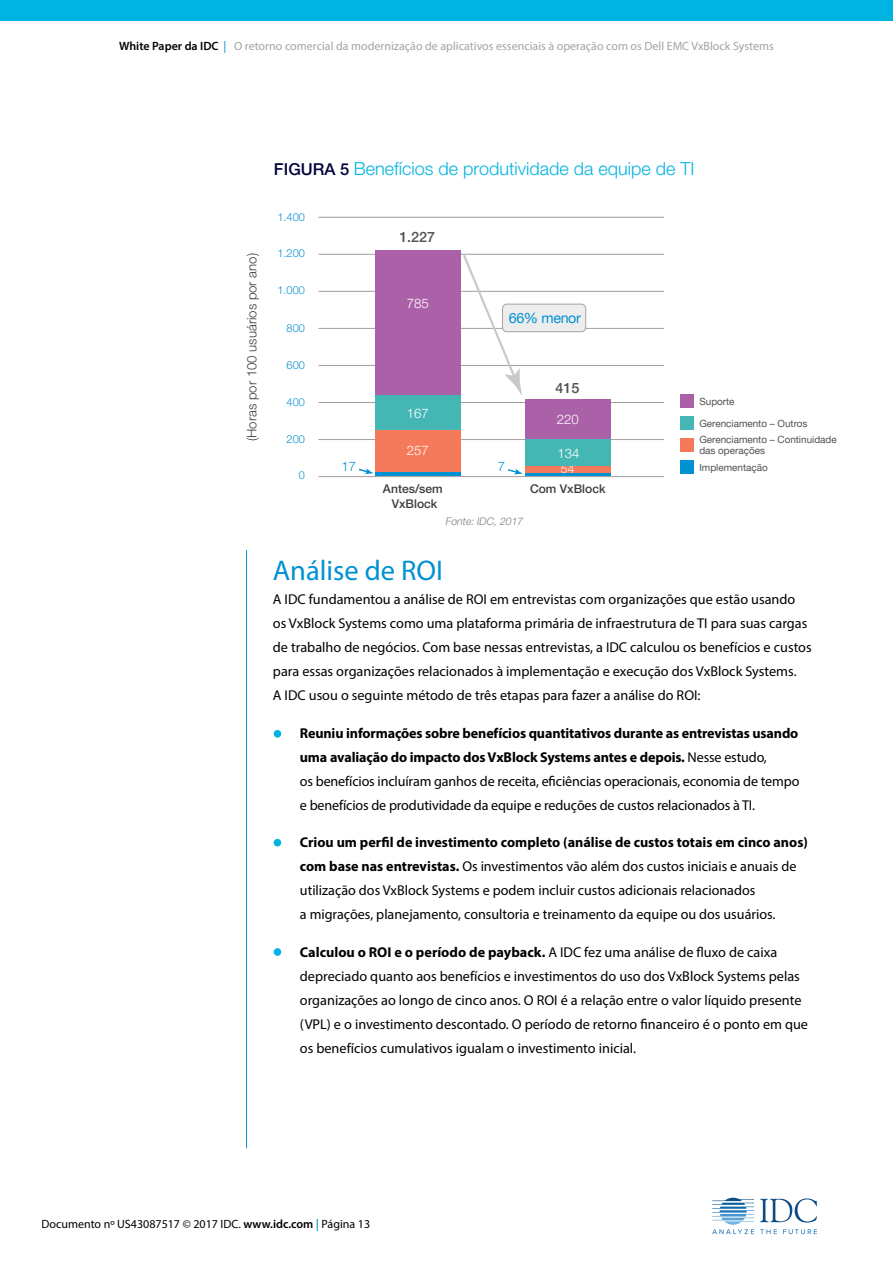
<style>
.page{position:relative;width:893px;height:1263px;background:#fff}
.page>*{position:absolute;margin:0;border:0;box-sizing:border-box;transform-origin:0 0}
.t1{font:28.5px "Myriad Pro";color:#0091d2}
.t2{font:300 18px "Helvetica Neue";color:#00b4e2}
.t3{font:14.25px/24px "Myriad Pro";color:#000}
.t4{font:500 14.25px "Helvetica Neue";color:#515251}
.t5{font:14.25px "Helvetica Neue";letter-spacing:-.025em;color:#0091d2}
.t6{font:300 13.2px "Helvetica Neue";color:#3d3d3d}
.t7{font:300 13.2px "Helvetica Neue";color:#fff}
.t8{font:300 13.2px "Helvetica Neue";color:#0091d2}
.t9{font:500 12.15px/14.5px "Helvetica Neue";color:#3d3d3d;text-align:center}
.t10{font:300 12.15px "Helvetica Neue";color:#fff}
.t11{font:12px "Myriad Pro";color:#a1a3a6}
.t12{font:12px "Myriad Pro";color:#000}
.t13{font:300 10.95px "Helvetica Neue";color:#0d91d0}
.t14{font:italic 300 10.5px "Helvetica Neue";color:#7c7e81}
.t15{font:9.9px/10.9px "Helvetica Neue";color:#4f5050}
.s1{font-weight:600;color:#000}
.s2{color:#0091d2}
.s3{font-weight:500;font-size:16.5px;color:#00033b}
.s4{font-weight:700}
.s5{font-weight:600}
.s6{font-weight:600;color:#0091d2}
</style>
<div class="page">
<div style="left:0;top:0;width:893px;height:21px;background:#00b4e2"></div>
<svg style="left:760px;top:1198px;width:57px;height:24px"></svg>
<svg style="left:760px;top:1229px;width:17px;height:5px"></svg>
<svg style="left:783px;top:1229px;width:34px;height:5px"></svg>
<svg style="left:712px;top:1198px;width:42px;height:36px"></svg>
<hr style="left:246px;top:163px;width:1px;height:985px;background:#0091d2">
<div style="left:274px;top:730px;width:7px;height:8px;background:#00b4e2;border-radius:50%"></div>
<div style="left:274px;top:839px;width:7px;height:7px;background:#00b4e2;border-radius:50%"></div>
<div style="left:274px;top:948px;width:7px;height:8px;background:#00b4e2;border-radius:50%"></div>
<div style="left:229px;top:153px;width:31px;height:397px;background:#fff"></div>
<hr style="left:318px;top:328px;width:346px;height:1px;background:#a09f9f">
<hr style="left:318px;top:254px;width:346px;height:1px;background:#a09f9f">
<hr style="left:318px;top:291px;width:346px;height:1px;background:#a09f9f">
<hr style="left:318px;top:217px;width:346px;height:1px;background:#a09f9f">
<hr style="left:318px;top:365px;width:346px;height:1px;background:#a09f9f">
<hr style="left:318px;top:402px;width:346px;height:1px;background:#a09f9f">
<hr style="left:318px;top:439px;width:346px;height:1px;background:#a09f9f">
<hr style="left:318px;top:476px;width:346px;height:1px;background:#a09f9f">
<div style="left:680px;top:460px;width:13px;height:13px;background:#0091d2"></div>
<div style="left:680px;top:438px;width:13px;height:13px;background:#f47a5b"></div>
<div style="left:680px;top:416px;width:13px;height:14px;background:#44b7b4"></div>
<div style="left:680px;top:394px;width:13px;height:14px;background:#aa61a7"></div>
<svg style="left:375px;top:471px;width:86px;height:5px"></svg>
<div style="left:525px;top:470px;width:86px;height:6px;background:#0091d2"></div>
<div style="left:375px;top:430px;width:86px;height:41px;background:#f47a5b"></div>
<div style="left:375px;top:394px;width:86px;height:36px;background:#44b7b4"></div>
<div style="left:375px;top:251px;width:86px;height:144px;background:#aa61a7"></div>
<div style="left:525px;top:464px;width:86px;height:9px;background:#f47a5b"></div>
<div style="left:525px;top:439px;width:86px;height:26px;background:#44b7b4"></div>
<div style="left:525px;top:400px;width:86px;height:39px;background:#aa61a7"></div>
<svg style="left:461px;top:253px;width:61px;height:142px"></svg>
<svg style="left:358px;top:468px;width:14px;height:6px"></svg>
<svg style="left:508px;top:469px;width:14px;height:5px"></svg>
<div style="left:502px;top:304px;width:84px;height:28px;background:#ededed;border-radius:4px"></div>
<div style="left:502px;top:304px;width:84px;height:28px;border:1px solid #a5a4a5;border-radius:4px"></div>
<p class="t11" style="left:119px;top:39px;width:656px"><span class="s1">White Paper da IDC</span> <span class="s2">|</span> O retorno comercial da modernização de aplicativos essenciais à operação com os Dell EMC VxBlock Systems</p>
<p class="t2" style="left:274px;top:158px;width:422px"><span class="s3">FIGURA 5</span> Benefícios de produtividade da equipe de TI</p>
<p class="t6" style="left:244px;top:441px;width:189px;rotate:-90deg">(Horas por 100 usuários por ano)</p>
<p class="t13" style="left:277px;top:210px;width:29px">1.400</p>
<p class="t13" style="left:277px;top:247px;width:29px">1.200</p>
<p class="t13" style="left:277px;top:284px;width:29px">1.000</p>
<p class="t13" style="left:287px;top:321px;width:20px">800</p>
<p class="t13" style="left:287px;top:359px;width:20px">600</p>
<p class="t13" style="left:287px;top:395px;width:20px">400</p>
<p class="t13" style="left:287px;top:432px;width:20px">200</p>
<p class="t13" style="left:299px;top:469px;width:8px">0</p>
<p class="t8" style="left:342px;top:458px;width:16px">17</p>
<p class="t4" style="left:399px;top:228px;width:37px">1.227</p>
<p class="t7" style="left:407px;top:295px;width:24px">785</p>
<p class="t7" style="left:407px;top:405px;width:24px">167</p>
<p class="t7" style="left:407px;top:442px;width:24px">257</p>
<p class="t5" style="left:509px;top:310px;width:74px">66% menor</p>
<p class="t4" style="left:555px;top:380px;width:25px">415</p>
<p class="t8" style="left:498px;top:459px;width:9px">7</p>
<p class="t7" style="left:557px;top:411px;width:24px">220</p>
<p class="t7" style="left:557px;top:445px;width:24px">134</p>
<p class="t10" style="left:561px;top:461px;width:15px">54</p>
<p class="t9" style="left:383px;top:482px;width:61px">Antes/sem<br>VxBlock</p>
<p class="t9" style="left:530px;top:482px;width:77px">Com VxBlock</p>
<p class="t14" style="left:445px;top:515px;width:81px">Fonte: IDC, 2017</p>
<p class="t15" style="left:699px;top:396px;width:37px">Suporte</p>
<p class="t15" style="left:699px;top:418px;width:109px">Gerenciamento – Outros</p>
<p class="t15" style="left:699px;top:434px;width:139px">Gerenciamento – Continuidade das operações</p>
<p class="t15" style="left:699px;top:462px;width:70px">Implementação</p>
<h1 class="t1" style="left:273px;top:553px;width:172px">Análise de ROI</h1>
<p class="t3" style="left:273px;top:587px;width:540px">A IDC fundamentou a análise de ROI em entrevistas com organizações que estão usando os VxBlock Systems como uma plataforma primária de infraestrutura de TI para suas cargas de trabalho de negócios. Com base nessas entrevistas, a IDC calculou os benefícios e custos para essas organizações relacionados à implementação e execução dos VxBlock Systems.<br>A IDC usou o seguinte método de três etapas para fazer a análise do ROI:</p>
<p class="t3" style="left:300px;top:721px;width:501px;text-indent:-27px"><span class="s4">• Reuniu informações sobre benefícios quantitativos durante as entrevistas usando uma avaliação do impacto dos VxBlock Systems antes e depois.</span> Nesse estudo,<br>os benefícios incluíram ganhos de receita, eficiências operacionais, economia de tempo e benefícios de produtividade da equipe e reduções de custos relacionados à TI.</p>
<p class="t3" style="left:300px;top:830px;width:509px;text-indent:-27px"><span class="s4">• Criou um perfil de investimento completo (análise de custos totais em cinco anos) com base nas entrevistas.</span> Os investimentos vão além dos custos iniciais e anuais de utilização dos VxBlock Systems e podem incluir custos adicionais relacionados<br>a migrações, planejamento, consultoria e treinamento da equipe ou dos usuários.</p>
<p class="t3" style="left:300px;top:940px;width:510px;text-indent:-27px"><span class="s4">• Calculou o ROI e o período de payback.</span> A IDC fez uma análise de fluxo de caixa depreciado quanto aos benefícios e investimentos do uso dos VxBlock Systems pelas organizações ao longo de cinco anos. O ROI é a relação entre o valor líquido presente (VPL) e o investimento descontado. O período de retorno financeiro é o ponto em que os benefícios cumulativos igualam o investimento inicial.</p>
<p class="t12" style="left:41px;top:1216px;width:330px">Documento nº US43087517 © 2017 IDC. <span class="s5">www.idc.com</span> <span class="s6">|</span> Página 13</p>
</div>
